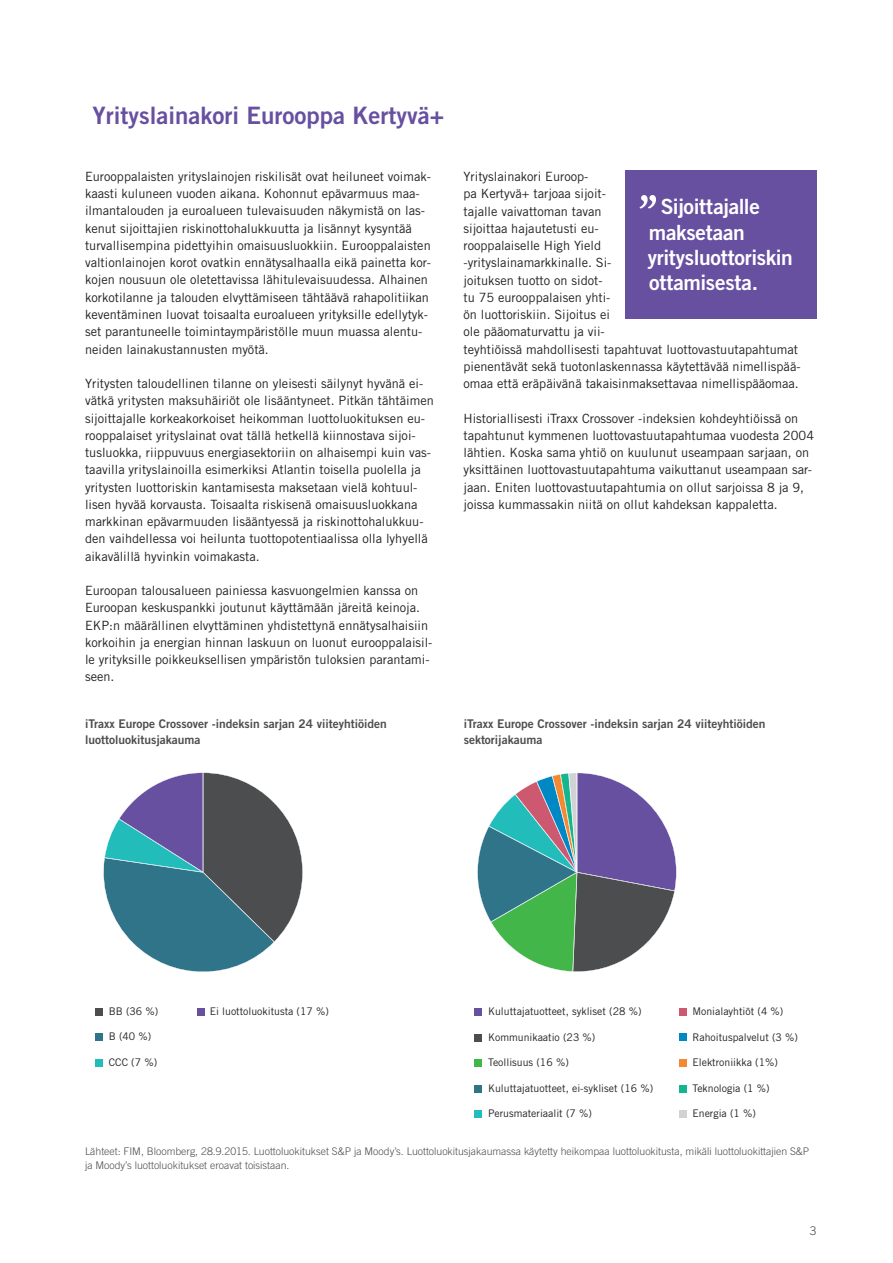
<style>
.page{position:relative;width:893px;height:1263px;background:#fff}
.page>*{position:absolute;margin:0;border:0;box-sizing:border-box;transform-origin:0 0}
.t1{font:54px "Garamond TS";color:#fff}
.t2{font:24px "Trade Gothic LT Std Bd 2";color:#6850a1}
.t3{font:21px/25.2px "Trade Gothic LT Std Bd 2";letter-spacing:-.015em;color:#fff}
.t4{font:12.75px/17.2px "Trade Gothic LT Std";color:#231f20}
.t5{font:12px/16.5px "Trade Gothic LT Std Bd 2";color:#4c4d4e}
.t6{font:300 12px "Trade Gothic LT Std";color:#4c4d4e}
.t7{font:10.5px "Trade Gothic LT Std";color:#231f20}
.t8{font:300 10.5px/14.2px "Trade Gothic LT Std";color:#4c4d4e}
</style>
<div class="page">
<div style="left:625px;top:170px;width:191px;height:149px;background:#6850a1"></div>
<div style="left:474px;top:1110px;width:8px;height:8px;background:#22bcba"></div>
<div style="left:95px;top:1008px;width:8px;height:7px;background:#4c4d4e"></div>
<div style="left:95px;top:1033px;width:8px;height:8px;background:#30748a"></div>
<div style="left:95px;top:1059px;width:8px;height:7px;background:#22bcba"></div>
<div style="left:474px;top:1008px;width:8px;height:8px;background:#6850a1"></div>
<div style="left:474px;top:1034px;width:8px;height:7px;background:#4c4d4e"></div>
<div style="left:474px;top:1059px;width:8px;height:8px;background:#42b649"></div>
<div style="left:474px;top:1085px;width:8px;height:7px;background:#30748a"></div>
<div style="left:679px;top:1059px;width:7px;height:8px;background:#f58832"></div>
<div style="left:679px;top:1008px;width:7px;height:8px;background:#cd5970"></div>
<div style="left:679px;top:1085px;width:7px;height:7px;background:#15b68d"></div>
<div style="left:679px;top:1110px;width:7px;height:8px;background:#d1d2d4"></div>
<div style="left:679px;top:1033px;width:7px;height:8px;background:#0088c5"></div>
<div style="left:197px;top:1008px;width:8px;height:7px;background:#6850a1"></div>
<svg style="left:477px;top:773px;width:199px;height:199px"></svg>
<svg style="left:103px;top:772px;width:200px;height:200px"></svg>
<h2 class="t2" style="left:92px;top:100px;width:353px">Yrityslainakori Eurooppa Kertyvä+</h2>
<p class="t4" style="left:85px;top:168px;width:347px">Eurooppalaisten yrityslainojen riskilisät ovat heiluneet voimak&shy;kaasti kuluneen vuoden aikana. Kohonnut epävarmuus maa&shy;ilmantalouden ja euroalueen tulevaisuuden näkymistä on las&shy;kenut sijoittajien riskinottohalukkuutta ja lisännyt kysyntää turvallisempina pidettyihin omaisuusluokkiin. Eurooppalaisten valtionlainojen korot ovatkin ennätysalhaalla eikä painetta kor&shy;kojen nousuun ole oletettavissa lähitulevaisuudessa. Alhainen korkotilanne ja talouden elvyttämiseen tähtäävä rahapolitiikan keventäminen luovat toisaalta euroalueen yrityksille edellytyk&shy;set parantuneelle toimintaympäristölle muun muassa alentu&shy;neiden lainakustannusten myötä.</p>
<p class="t4" style="left:85px;top:375px;width:350px">Yritysten taloudellinen tilanne on yleisesti säilynyt hyvänä ei&shy;vätkä yritysten maksuhäiriöt ole lisääntyneet. Pitkän tähtäimen sijoittajalle korkeakorkoiset heikomman luottoluokituksen eu&shy;rooppalaiset yrityslainat ovat tällä hetkellä kiinnostava sijoi&shy;tusluokka, riippuvuus energiasektoriin on alhaisempi kuin vas&shy;taavilla yrityslainoilla esimerkiksi Atlantin toisella puolella ja yritysten luottoriskin kantamisesta maksetaan vielä kohtuul&shy;lisen hyvää korvausta. Toisaalta riskisenä omaisuusluokkana markkinan epävarmuuden lisääntyessä ja riskinottohalukkuu&shy;den vaihdellessa voi heilunta tuottopotentiaalissa olla lyhyellä aikavälillä hyvinkin voimakasta.</p>
<p class="t4" style="left:85px;top:582px;width:349px">Euroopan talousalueen painiessa kasvuongelmien kanssa on Euroopan keskuspankki joutunut käyttämään järeitä keinoja.<br>EKP:n määrällinen elvyttäminen yhdistettynä ennätysalhaisiin korkoihin ja energian hinnan laskuun on luonut eurooppalaisil&shy;le yrityksille poikkeuksellisen ympäristön tuloksien parantami&shy;seen.</p>
<p class="t4" style="left:463px;top:168px;width:339px">Yrityslainakori Euroop-<br>pa Kertyvä+ tarjoaa sijoit-<br>tajalle vaivattoman tavan<br>sijoittaa hajautetusti eu-<br>rooppalaiselle High Yield<br>-yrityslainamarkkinalle. Si-<br>joituksen tuotto on sidot-<br>tu 75 eurooppalaisen yhti-<br>ön luottoriskiin. Sijoitus ei<br>ole pääomaturvattu ja vii-<br>teyhtiöissä mahdollisesti tapahtuvat luottovastuutapahtumat pienentävät sekä tuotonlaskennassa käytettävää nimellispää&shy;omaa että eräpäivänä takaisinmaksettavaa nimellispääomaa.</p>
<p class="t4" style="left:463px;top:409px;width:352px">Historiallisesti iTraxx Crossover -indeksien kohdeyhtiöissä on tapahtunut kymmenen luottovastuutapahtumaa vuodesta 2004 lähtien. Koska sama yhtiö on kuulunut useampaan sarjaan, on yksittäinen luottovastuutapahtuma vaikuttanut useampaan sar&shy;jaan. Eniten luottovastuutapahtumia on ollut sarjoissa 8 ja 9, joissa kummassakin niitä on ollut kahdeksan kappaletta.</p>
<h1 class="t1" style="left:639px;top:186px;width:20px">"</h1>
<h3 class="t3" style="left:648px;top:194px;width:147px;text-indent:13px">Sijoittajalle maksetaan yritysluottoriskin ottamisesta.</h3>
<p class="t5" style="left:85px;top:715px;width:303px">iTraxx Europe Crossover -indeksin sarjan 24 viiteyhtiöiden luottoluokitusjakauma</p>
<p class="t5" style="left:464px;top:715px;width:303px">iTraxx Europe Crossover -indeksin sarjan 24 viiteyhtiöiden sektorijakauma</p>
<p class="t7" style="left:109px;top:1005px;width:51px">BB (36 %)</p>
<p class="t7" style="left:109px;top:1030px;width:44px">B (40 %)</p>
<p class="t7" style="left:109px;top:1056px;width:50px">CCC (7 %)</p>
<p class="t7" style="left:210px;top:1005px;width:121px">Ei luottoluokitusta (17 %)</p>
<p class="t7" style="left:488px;top:1005px;width:155px">Kuluttajatuotteet, sykliset (28 %)</p>
<p class="t7" style="left:488px;top:1030px;width:109px">Kommunikaatio (23 %)</p>
<p class="t7" style="left:488px;top:1056px;width:82px">Teollisuus (16 %)</p>
<p class="t7" style="left:488px;top:1081px;width:167px">Kuluttajatuotteet, ei-sykliset (16 %)</p>
<p class="t7" style="left:488px;top:1107px;width:105px">Perusmateriaalit (7 %)</p>
<p class="t7" style="left:692px;top:1005px;width:92px">Monialayhtiöt (4 %)</p>
<p class="t7" style="left:692px;top:1030px;width:107px">Rahoituspalvelut (3 %)</p>
<p class="t7" style="left:692px;top:1056px;width:87px">Elektroniikka (1%)</p>
<p class="t7" style="left:692px;top:1081px;width:79px">Teknologia (1 %)</p>
<p class="t7" style="left:692px;top:1107px;width:65px">Energia (1 %)</p>
<p class="t8" style="left:85px;top:1143px;width:726px">Lähteet: FIM, Bloomberg, 28.9.2015. Luottoluokitukset S&amp;P ja Moody’s. Luottoluokitusjakaumassa käytetty heikompaa luottoluokitusta, mikäli luottoluokittajien S&amp;P ja Moody’s luottoluokitukset eroavat toisistaan.</p>
<p class="t6" style="left:810px;top:1224px;width:8px">3</p>
</div>
